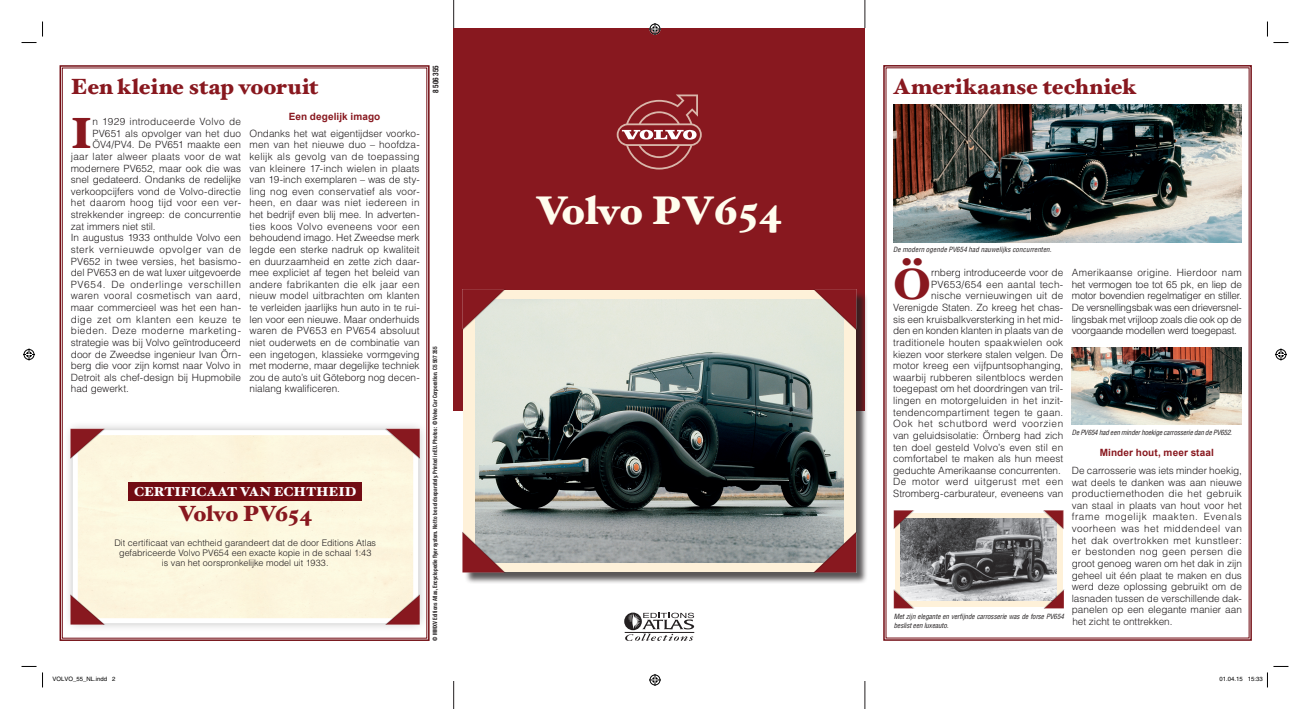
<style>
.page{position:relative;width:1310px;height:709px;background:#fff}
.page>*{position:absolute;margin:0;border:0;box-sizing:border-box;transform-origin:0 0}
.t1{font:900 43.7px "Hoefler Text";color:#88181f}
.t2{font:900 40px "Hoefler Text";color:#fffdee}
.t3{font:900 22px "Hoefler Text";color:#88181f}
.t4{font:900 13px "Hoefler Text";letter-spacing:-.005em;color:#fff}
.t5{font:300 10px/11.6px "Helvetica";letter-spacing:.005em;color:#231f20;text-align:justify}
.t6{font:300 10px "Helvetica";letter-spacing:.04em;color:#231f20}
.t7{font:300 10px "Helvetica";letter-spacing:.03em;color:#231f20}
.t8{font:300 10px "Helvetica";letter-spacing:.025em;color:#231f20}
.t9{font:700 10px "Arial";letter-spacing:.01em;color:#88181f}
.t10{font:300 10px "Helvetica";letter-spacing:.05em;color:#231f20}
.t11{font:300 9px/10px "Helvetica";color:#231f20;text-align:center}
.t12{font:700 condensed 8px "Helvetica Neue";letter-spacing:.015em;color:#231f20;scale:.9 1}
.t13{font:italic condensed 7px/8.4px "Helvetica";letter-spacing:-.005em;color:#231f20}
.t14{font:italic condensed 7px "Helvetica";letter-spacing:.02em;color:#231f20}
.t15{font:700 condensed 6px "Helvetica Neue";letter-spacing:.01em;color:#231f20;scale:.9 1}
.t16{font:6px "Helvetica";color:#000}
</style>
<div class="page">
<hr style="left:453px;top:0;width:1px;height:709px;background:#231f20">
<hr style="left:864px;top:0;width:1px;height:709px;background:#231f20">
<svg style="left:453px;top:28px;width:1px;height:652px"></svg>
<div style="left:862px;top:28px;width:5px;height:652px;background:#fff"></div>
<div style="left:454px;top:28px;width:411px;height:383px;background:#88181f"></div>
<svg style="left:625px;top:612px;width:69px;height:29px"></svg>
<svg style="left:617px;top:94px;width:85px;height:75px"></svg>
<div style="left:464px;top:291px;width:404px;height:293px;background:#231f20;opacity:.75"></div>
<div style="left:463px;top:290px;width:392px;height:282px;background:#fef1d9"></div>
<img style="left:475px;top:299px;width:368px;height:263px">
<div style="left:813px;top:532px;width:43px;height:41px;background:#7f494e"></div>
<div style="left:812px;top:531px;width:44px;height:41px;background:#231f20;opacity:.25"></div>
<div style="left:462px;top:289px;width:44px;height:41px;background:#231f20;opacity:.25"></div>
<div style="left:462px;top:532px;width:43px;height:41px;background:#fff;opacity:.75"></div>
<div style="left:462px;top:531px;width:44px;height:41px;background:#231f20;opacity:.25"></div>
<div style="left:812px;top:289px;width:44px;height:41px;background:#231f20;opacity:.25"></div>
<svg style="left:883px;top:65px;width:369px;height:576px"></svg>
<svg style="left:59px;top:65px;width:371px;height:576px"></svg>
<div style="left:129px;top:482px;width:233px;height:19px;background:#720c13"></div>
<img style="left:893px;top:105px;width:349px;height:137px">
<div style="left:895px;top:513px;width:167px;height:94px;background:#fef1d9"></div>
<img style="left:901px;top:518px;width:155px;height:82px">
<div style="left:1043px;top:510px;width:21px;height:19px;background:#231f20;opacity:.25"></div>
<div style="left:893px;top:510px;width:21px;height:19px;background:#231f20;opacity:.25"></div>
<div style="left:1043px;top:590px;width:21px;height:19px;background:#fff;opacity:.75"></div>
<div style="left:1043px;top:589px;width:21px;height:19px;background:#231f20;opacity:.25"></div>
<div style="left:893px;top:590px;width:21px;height:19px;background:#fff;opacity:.75"></div>
<div style="left:893px;top:589px;width:21px;height:19px;background:#231f20;opacity:.25"></div>
<img style="left:1071px;top:348px;width:171px;height:77px">
<svg style="left:22px;top:22px;width:21px;height:21px"></svg>
<svg style="left:22px;top:666px;width:21px;height:21px"></svg>
<svg style="left:1267px;top:22px;width:21px;height:21px"></svg>
<svg style="left:649px;top:23px;width:12px;height:12px"></svg>
<svg style="left:649px;top:674px;width:12px;height:12px"></svg>
<svg style="left:23px;top:348px;width:12px;height:12px"></svg>
<svg style="left:1275px;top:348px;width:12px;height:12px"></svg>
<svg style="left:1267px;top:666px;width:21px;height:21px"></svg>
<h3 class="t3" style="left:71px;top:74px;width:249px">Een kleine stap vooruit</h3>
<h1 class="t1" style="left:71px;top:108px;width:23px">I</h1>
<p class="t8" style="left:92px;top:115px;width:150px">n 1929 introduceerde Volvo de</p>
<p class="t5" style="left:92px;top:127px;width:150px">PV651 als opvolger van het duo</p>
<p class="t5" style="left:92px;top:139px;width:150px">ÖV4/PV4. De PV651 maakte een</p>
<p class="t8" style="left:71px;top:150px;width:172px">jaar later alweer plaats voor de wat</p>
<p class="t5" style="left:71px;top:162px;width:172px">modernere PV652, maar ook die was</p>
<p class="t5" style="left:71px;top:173px;width:172px">snel gedateerd. Ondanks de redelijke</p>
<p class="t5" style="left:71px;top:185px;width:172px">verkoopcijfers vond de Volvo-directie</p>
<p class="t7" style="left:71px;top:197px;width:172px">het daarom hoog tijd voor een ver-</p>
<p class="t5" style="left:71px;top:208px;width:172px">strekkender ingreep: de concurrentie</p>
<p class="t5" style="left:71px;top:220px;width:86px">zat immers niet stil.</p>
<p class="t5" style="left:71px;top:232px;width:172px">In augustus 1933 onthulde Volvo een</p>
<p class="t6" style="left:71px;top:243px;width:172px">sterk vernieuwde opvolger van de</p>
<p class="t5" style="left:71px;top:255px;width:172px">PV652 in twee versies, het basismo-</p>
<p class="t5" style="left:71px;top:266px;width:172px">del PV653 en de wat luxer uitgevoerde</p>
<p class="t10" style="left:71px;top:278px;width:172px">PV654. De onderlinge verschillen</p>
<p class="t7" style="left:71px;top:290px;width:172px">waren vooral cosmetisch van aard,</p>
<p class="t5" style="left:71px;top:301px;width:172px">maar commercieel was het een han-</p>
<p class="t6" style="left:71px;top:313px;width:172px">dige zet om klanten een keuze te</p>
<p class="t6" style="left:71px;top:324px;width:171px">bieden. Deze moderne marketing-</p>
<p class="t5" style="left:71px;top:336px;width:172px">strategie was bij Volvo geïntroduceerd</p>
<p class="t5" style="left:71px;top:348px;width:172px">door de Zweedse ingenieur Ivan Örn-</p>
<p class="t5" style="left:71px;top:359px;width:172px">berg die voor zijn komst naar Volvo in</p>
<p class="t5" style="left:71px;top:371px;width:172px">Detroit als chef-design bij Hupmobile</p>
<p class="t5" style="left:71px;top:383px;width:59px">had gewerkt.</p>
<p class="t9" style="left:289px;top:110px;width:93px">Een degelijk imago</p>
<p class="t5" style="left:249px;top:127px;width:172px">Ondanks het wat eigentijdser voorko&shy;men van het nieuwe duo – hoofdza&shy;kelijk als gevolg van de toepassing van kleinere 17-inch wielen in plaats van 19-inch exemplaren – was de sty&shy;ling nog even conservatief als voor&shy;heen, en daar was niet iedereen in het bedrijf even blij mee. In adverten&shy;ties koos Volvo eveneens voor een behoudend imago. Het Zweedse merk legde een sterke nadruk op kwaliteit en duurzaamheid en zette zich daar&shy;mee expliciet af tegen het beleid van andere fabrikanten die elk jaar een nieuw model uitbrachten om klanten te verleiden jaarlijks hun auto in te rui&shy;len voor een nieuwe. Maar onderhuids waren de PV653 en PV654 absoluut niet ouderwets en de combinatie van een ingetogen, klassieke vormgeving met moderne, maar degelijke techniek zou de auto’s uit Göteborg nog decen&shy;nialang kwalificeren.</p>
<h3 class="t4" style="left:134px;top:484px;width:224px">CERTIFICAAT VAN ECHTHEID</h3>
<h3 class="t3" style="left:178px;top:500px;width:136px">Volvo PV654</h3>
<p class="t11" style="left:114px;top:537px;width:263px">Dit certificaat van echtheid garandeert dat de door Editions Atlas gefabriceerde Volvo PV654 een exacte kopie in de schaal 1:43<br>is van het oorspronkelijke model uit 1933.</p>
<p class="t12" style="left:431px;top:93px;width:32px;rotate:-90deg">8 506 355</p>
<p class="t15" style="left:431px;top:640px;width:328px;rotate:-90deg">© MMXV Editions Atlas, Encyclopedie flyer system. Not to be sold separately. Printed in EU. Photos : © Volvo Car Corporation. C5 507 355</p>
<h2 class="t2" style="left:535px;top:187px;width:249px">Volvo PV654</h2>
<h3 class="t3" style="left:893px;top:74px;width:245px">Amerikaanse techniek</h3>
<p class="t14" style="left:893px;top:245px;width:160px">De modern ogende PV654 had nauwelijks concurrenten.</p>
<h1 class="t1" style="left:893px;top:259px;width:40px">Ö</h1>
<p class="t5" style="left:893px;top:266px;width:172px;text-align:right">rnberg introduceerde voor de PV653/654 een aantal tech-<br>nische vernieuwingen uit de Verenigde Staten. Zo kreeg het chas&shy;sis een kruisbalkversterking in het mid&shy;den en konden klanten in plaats van de traditionele houten spaakwielen ook kiezen voor sterkere stalen velgen. De motor kreeg een vijfpuntsophanging, waarbij rubberen silentblocs werden toegepast om het doordringen van tril&shy;lingen en motorgeluiden in het inzit&shy;tendencompartiment tegen te gaan.<br>Ook het schutbord werd voorzien van geluidsisolatie: Örnberg had zich ten doel gesteld Volvo’s even stil en comfortabel te maken als hun meest geduchte Amerikaanse concurrenten.<br>De motor werd uitgerust met een Stromberg-carburateur, eveneens van</p>
<p class="t5" style="left:1071px;top:266px;width:172px">Amerikaanse origine. Hierdoor nam het vermogen toe tot 65 pk, en liep de motor bovendien regelmatiger en stiller.<br>De versnellingsbak was een drieversnel&shy;lingsbak met vrijloop zoals die ook op de voorgaande modellen werd toegepast.</p>
<p class="t13" style="left:1071px;top:428px;width:162px">De PV654 had een minder hoekige carrosserie dan de PV652.</p>
<p class="t9" style="left:1100px;top:446px;width:115px">Minder hout, meer staal</p>
<p class="t5" style="left:1071px;top:464px;width:172px">De carrosserie was iets minder hoekig, wat deels te danken was aan nieuwe productiemethoden die het gebruik van staal in plaats van hout voor het frame mogelijk maakten. Evenals voorheen was het middendeel van het dak overtrokken met kunstleer: er bestonden nog geen persen die groot genoeg waren om het dak in zijn geheel uit één plaat te maken en dus werd deze oplossing gebruikt om de lasnaden tussen de verschillende dak&shy;panelen op een elegante manier aan het zicht te onttrekken.</p>
<p class="t13" style="left:893px;top:612px;width:172px">Met zijn elegante en verfijnde carrosserie was de forse PV654 beslist een luxeauto.</p>
<p class="t16" style="left:53px;top:676px;width:65px">VOLVO_55_NL.indd 2</p>
<p class="t16" style="left:1219px;top:676px;width:45px">01.04.15 15:33</p>
</div>
